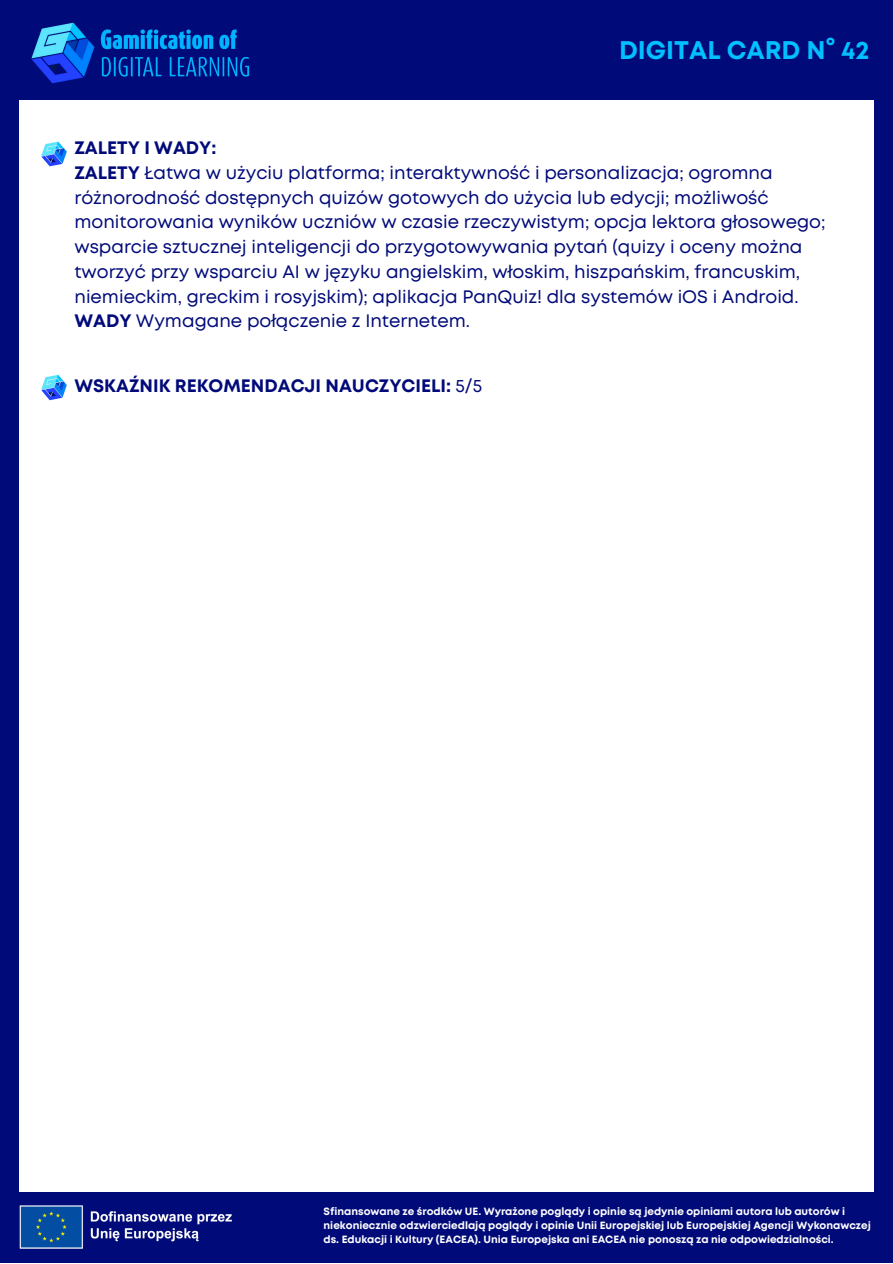
<style>
.page{position:relative;width:893px;height:1264px;background:#fff}
.page>*{position:absolute;margin:0;border:0;box-sizing:border-box;transform-origin:0 0}
.t1{font:700 25.5px "Mont";color:#01c0ff}
.t2{font:18px/24.8px "Mont";color:#000a78}
.t3{font:700 18px "Mont";color:#000a78}
.t4{font:700 10.5px/14px "Mont";color:#fff}
.s1{font-weight:700}
.s2{font-weight:400}
</style>
<div class="page">
<div style="left:0;top:0;width:892px;height:1262px;background:#000a78"></div>
<div style="left:19px;top:27px;width:854px;height:1164px;background:#fff"></div>
<div style="left:0;top:16px;width:892px;height:84px;background:#000a78"></div>
<img style="left:31px;top:22px;width:58px;height:62px">
<img style="left:89px;top:29px;width:161px;height:48px">
<img style="left:41px;top:141px;width:26px;height:26px">
<img style="left:41px;top:374px;width:26px;height:27px">
<img style="left:19px;top:1205px;width:213px;height:44px">
<p class="t1" style="left:619px;top:40px;width:252px">DIGITAL CARD N° 42</p>
<p class="t3" style="left:74px;top:141px;width:143px">ZALETY I WADY:</p>
<p class="t2" style="left:74px;top:161px;width:752px"><span class="s1">ZALETY</span> Łatwa w użyciu platforma; interaktywność i personalizacja; ogromna różnorodność dostępnych quizów gotowych do użycia lub edycji; możliwość monitorowania wyników uczniów w czasie rzeczywistym; opcja lektora głosowego; wsparcie sztucznej inteligencji do przygotowywania pytań (quizy i oceny można tworzyć przy wsparciu AI w języku angielskim, włoskim, hiszpańskim, francuskim, niemieckim, greckim i rosyjskim); aplikacja PanQuiz! dla systemów iOS i Android.</p>
<p class="t2" style="left:74px;top:310px;width:397px"><span class="s1">WADY</span> Wymagane połączenie z Internetem.</p>
<p class="t3" style="left:74px;top:379px;width:409px">WSKAŹNIK REKOMENDACJI NAUCZYCIELI: <span class="s2">5/5</span></p>
<p class="t4" style="left:323px;top:1205px;width:548px">Sfinansowane ze środków UE. Wyrażone poglądy i opinie są jedynie opiniami autora lub autorów i niekoniecznie odzwierciedlają poglądy i opinie Unii Europejskiej lub Europejskiej Agencji Wykonawczej ds. Edukacji i Kultury (EACEA). Unia Europejska ani EACEA nie ponoszą za nie odpowiedzialności.</p>
</div>
